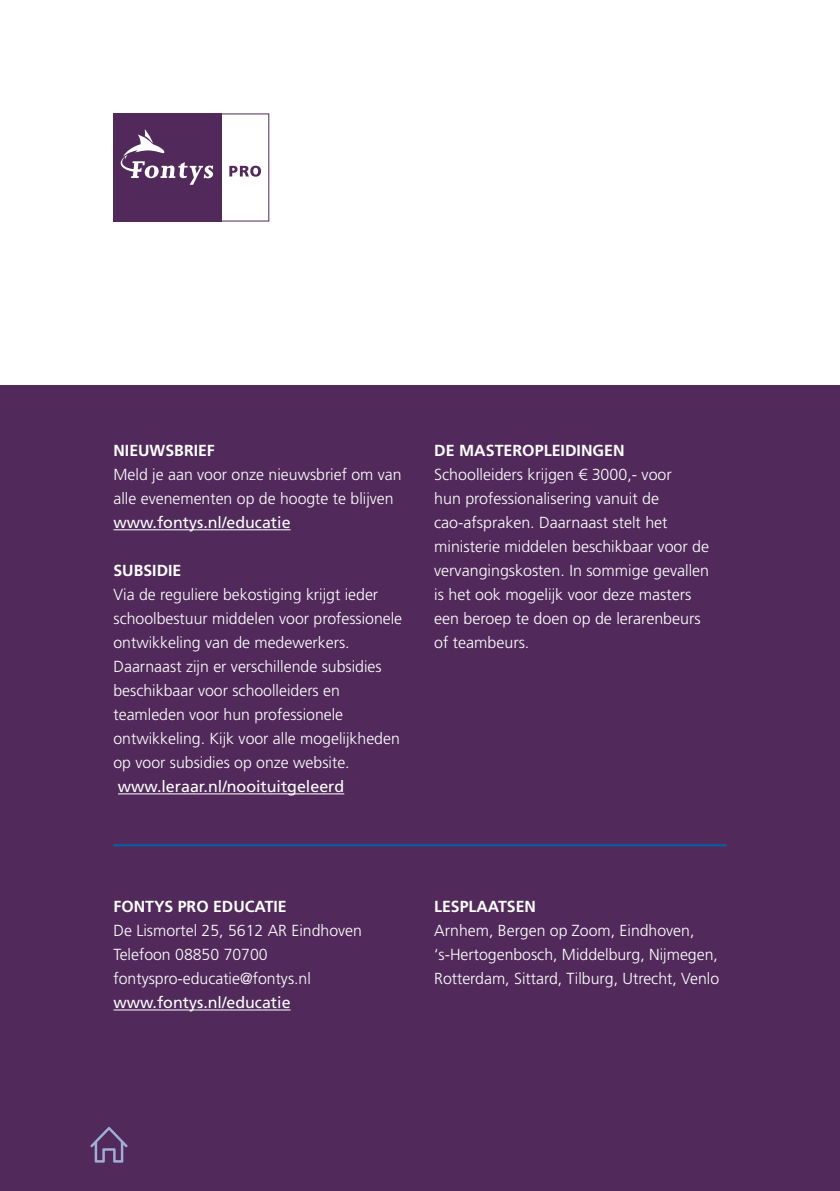
<style>
.page{position:relative;width:840px;height:1191px;background:#fff}
.page>*{position:absolute;margin:0;border:0;box-sizing:border-box;transform-origin:0 0}
.t1{font:300 16px/24px "Fontys Frutiger";color:#fff}
.t2{font:16px "Fontys Frutiger Roman";color:#fff}
.t3{font:700 16px "Fontys Frutiger";color:#fff}
</style>
<div class="page">
<div style="left:0;top:386px;width:839px;height:805px;background:#512a5b"></div>
<hr style="left:113px;top:529px;width:177px;height:1px;background:#fff">
<hr style="left:118px;top:793px;width:226px;height:1px;background:#fff">
<hr style="left:113px;top:1009px;width:177px;height:1px;background:#fff">
<hr style="left:113px;top:844px;width:613px;height:2px;background:#0063a8">
<svg style="left:113px;top:113px;width:156px;height:108px"></svg>
<svg style="left:90px;top:1127px;width:38px;height:35px"></svg>
<p class="t3" style="left:113px;top:441px;width:103px">NIEUWSBRIEF</p>
<p class="t1" style="left:113px;top:463px;width:289px">Meld je aan voor onze nieuwsbrief om van alle evenementen op de hoogte te blijven</p>
<p class="t2" style="left:113px;top:513px;width:178px">www.fontys.nl/educatie</p>
<p class="t3" style="left:113px;top:561px;width:69px">SUBSIDIE</p>
<p class="t1" style="left:113px;top:583px;width:290px">Via de reguliere bekostiging krijgt ieder schoolbestuur middelen voor professionele ontwikkeling van de medewerkers.<br>Daarnaast zijn er verschillende subsidies beschikbaar voor schoolleiders en teamleden voor hun professionele ontwikkeling. Kijk voor alle mogelijkheden op voor subsidies op onze website.</p>
<p class="t2" style="left:118px;top:777px;width:228px">www.leraar.nl/nooituitgeleerd</p>
<p class="t3" style="left:434px;top:441px;width:192px">DE MASTEROPLEIDINGEN</p>
<p class="t1" style="left:434px;top:463px;width:276px">Schoolleiders krijgen € 3000,- voor<br>hun professionalisering vanuit de cao-afspraken. Daarnaast stelt het ministerie middelen beschikbaar voor de vervangingskosten. In sommige gevallen is het ook mogelijk voor deze masters een beroep te doen op de lerarenbeurs of teambeurs.</p>
<p class="t3" style="left:113px;top:897px;width:175px">FONTYS PRO EDUCATIE</p>
<p class="t1" style="left:113px;top:919px;width:250px">De Lismortel 25, 5612 AR Eindhoven<br>Telefoon 08850 70700 fontyspro-educatie@fontys.nl</p>
<p class="t2" style="left:113px;top:993px;width:178px">www.fontys.nl/educatie</p>
<p class="t3" style="left:434px;top:897px;width:103px">LESPLAATSEN</p>
<p class="t1" style="left:434px;top:919px;width:286px">Arnhem, Bergen op Zoom, Eindhoven, ‘s-Hertogenbosch, Middelburg, Nijmegen,<br>Rotterdam, Sittard, Tilburg, Utrecht, Venlo</p>
</div>
